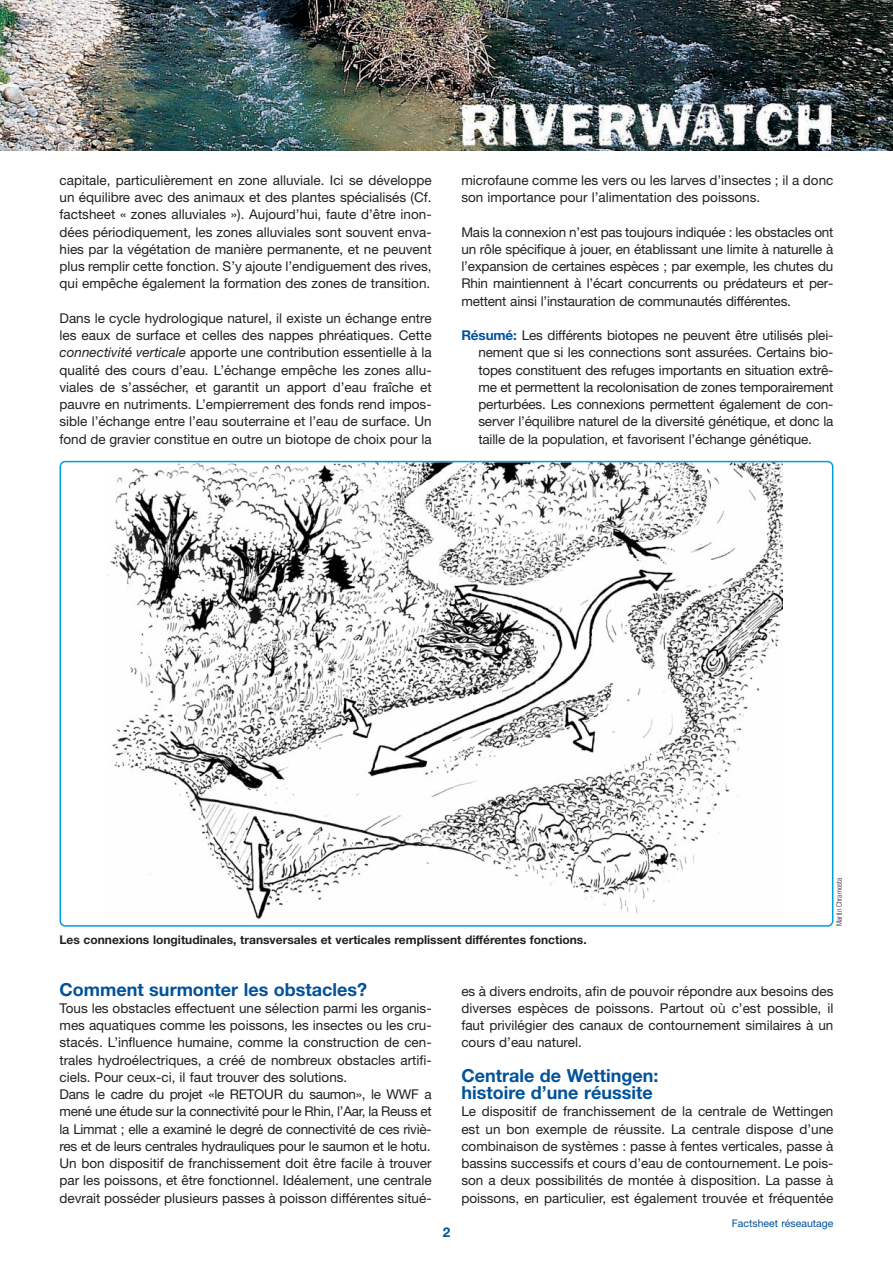
<style>
.page{position:relative;width:893px;height:1263px;background:#fff}
.page>*{position:absolute;margin:0;border:0;box-sizing:border-box;transform-origin:0 0}
.t1{font:700 18px/17.2px "Helvetica Neue";color:#01529b}
.t2{font:13.5px/17.2px "Helvetica Neue";color:#231f20;text-align:justify}
.t3{font:700 13.5px "Helvetica Neue";color:#01529b}
.t4{font:700 12px "Helvetica Neue";color:#231f20}
.t5{font:10.5px "Helvetica Neue";color:#01529b}
.t6{font:300 condensed 7.5px "Helvetica Neue";color:#231f20}
.s1{font-style:italic}
.s2{font-weight:700;color:#01529b}
</style>
<div class="page">
<img style="left:0;top:0;width:893px;height:150px">
<svg style="left:60px;top:461px;width:773px;height:466px"></svg>
<p class="t2" style="left:60px;top:173px;width:374px">capitale, particulièrement en zone alluviale. Ici se développe un équilibre avec des animaux et des plantes spécialisés (Cf. factsheet « zones alluviales »). Aujourd’hui, faute d’être inon&shy;dées périodiquement, les zones alluviales sont souvent enva&shy;hies par la végétation de manière permanente, et ne peuvent plus remplir cette fonction. S’y ajoute l’endiguement des rives, qui empêche également la formation des zones de transition.</p>
<p class="t2" style="left:60px;top:311px;width:374px">Dans le cycle hydrologique naturel, il existe un échange entre les eaux de surface et celles des nappes phréatiques. Cette <span class="s1">connectivité verticale</span> apporte une contribution essentielle à la qualité des cours d’eau. L’échange empêche les zones allu&shy;viales de s’assécher, et garantit un apport d’eau fraîche et pauvre en nutriments. L’empierrement des fonds rend impos&shy;sible l’échange entre l’eau souterraine et l’eau de surface. Un fond de gravier constitue en outre un biotope de choix pour la</p>
<p class="t2" style="left:461px;top:173px;width:374px">microfaune comme les vers ou les larves d’insectes ; il a donc son importance pour l’alimentation des poissons.</p>
<p class="t2" style="left:461px;top:224px;width:374px">Mais la connexion n’est pas toujours indiquée : les obstacles ont un rôle spécifique à jouer, en établissant une limite à naturelle à l’expansion de certaines espèces ; par exemple, les chutes du Rhin maintiennent à l’écart concurrents ou prédateurs et per&shy;mettent ainsi l’instauration de communautés différentes.</p>
<p class="t2" style="left:478px;top:328px;width:357px;text-indent:-17px"><span class="s2">Résumé:</span> Les différents biotopes ne peuvent être utilisés plei&shy;nement que si les connections sont assurées. Certains bio&shy;topes constituent des refuges importants en situation extrê&shy;me et permettent la recolonisation de zones temporairement perturbées. Les connexions permettent également de con&shy;server l’équilibre naturel de la diversité génétique, et donc la taille de la population, et favorisent l’échange génétique.</p>
<p class="t6" style="left:836px;top:926px;width:49px;rotate:-90deg">Martin Chramosta</p>
<p class="t4" style="left:60px;top:935px;width:529px">Les connexions longitudinales, transversales et verticales remplissent différentes fonctions.</p>
<h1 class="t1" style="left:60px;top:982px;width:309px">Comment surmonter les obstacles?</h1>
<p class="t2" style="left:60px;top:1001px;width:374px;text-align:left">Tous les obstacles effectuent une sélection parmi les organis&shy;mes aquatiques comme les poissons, les insectes ou les cru&shy;stacés. L’influence humaine, comme la construction de cen&shy;trales hydroélectriques, a créé de nombreux obstacles artifi&shy;ciels. Pour ceux-ci, il faut trouver des solutions.<br>Dans le cadre du projet «le RETOUR du saumon», le WWF a mené une étude sur la connectivité pour le Rhin, l’Aar, la Reuss et la Limmat ; elle a examiné le degré de connectivité de ces riviè&shy;res et de leurs centrales hydrauliques pour le saumon et le hotu.<br>Un bon dispositif de franchissement doit être facile à trouver par les poissons, et être fonctionnel. Idéalement, une centrale devrait posséder plusieurs passes à poisson différentes situé-</p>
<p class="t2" style="left:461px;top:983px;width:374px">es à divers endroits, afin de pouvoir répondre aux besoins des diverses espèces de poissons. Partout où c’est possible, il faut privilégier des canaux de contournement similaires à un cours d’eau naturel.</p>
<h1 class="t1" style="left:461px;top:1068px;width:198px">Centrale de Wettingen: histoire d’une réussite</h1>
<p class="t2" style="left:461px;top:1104px;width:374px">Le dispositif de franchissement de la centrale de Wettingen est un bon exemple de réussite. La centrale dispose d’une combinaison de systèmes : passe à fentes verticales, passe à bassins successifs et cours d’eau de contournement. Le pois&shy;son a deux possibilités de montée à disposition. La passe à poissons, en particulier, est également trouvée et fréquentée</p>
<p class="t3" style="left:443px;top:1227px;width:9px">2</p>
<p class="t5" style="left:732px;top:1219px;width:103px">Factsheet réseautage</p>
</div>
